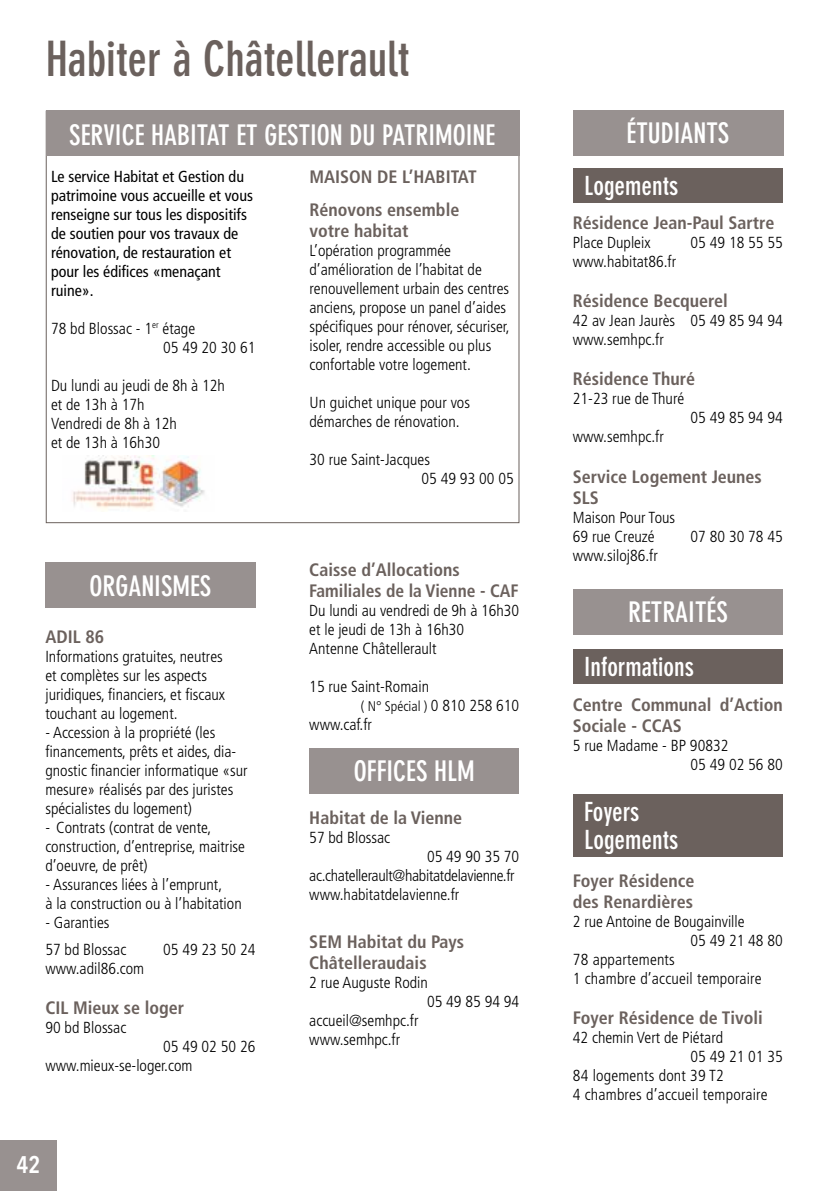
<style>
.page{position:relative;width:840px;height:1191px;background:#fff}
.page>*{position:absolute;margin:0;border:0;box-sizing:border-box;transform-origin:0 0}
.t1{font:700 condensed 48px "DIN Neuzeit Grotesk";color:#6b615d}
.t2{font:700 condensed 28px "DIN Neuzeit Grotesk";color:#fff}
.t3{font:700 condensed 26px/28px "DIN Neuzeit Grotesk";color:#fff}
.t4{font:600 24px "Avenir Next Condensed";color:#fff}
.t5{font:700 condensed 18px/21px "Frutiger";color:#6b615d}
.t6{font:300 condensed 16px/19px "Frutiger";color:#000}
.t7{font:condensed 16px/19px "Frutiger";color:#000}
.t8{font:300 condensed 16px/19px "Frutiger";letter-spacing:-.02em;color:#000}
.t9{font:300 condensed 14px "Frutiger";color:#000}
.s1{font-size:16px}
</style>
<div class="page">
<div style="left:0;top:1140px;width:57px;height:51px;background:#989190"></div>
<div style="left:46px;top:111px;width:473px;height:45px;background:#989190"></div>
<div style="left:45px;top:562px;width:210px;height:45px;background:#989190"></div>
<div style="left:573px;top:111px;width:209px;height:45px;background:#989190"></div>
<div style="left:572px;top:589px;width:210px;height:45px;background:#989190"></div>
<div style="left:309px;top:748px;width:210px;height:46px;background:#989190"></div>
<img style="left:73px;top:456px;width:132px;height:55px">
<div style="left:572px;top:168px;width:210px;height:34px;background:#6b615d"></div>
<div style="left:572px;top:649px;width:210px;height:34px;background:#6b615d"></div>
<div style="left:572px;top:794px;width:210px;height:63px;background:#6b615d"></div>
<h1 class="t1" style="left:46px;top:31px;width:365px">Habiter à Châtellerault</h1>
<h2 class="t2" style="left:69px;top:118px;width:206px">Service Habitat et GESTI</h2>
<h2 class="t2" style="left:317px;top:118px;width:159px">ON DU PATRIMOINE</h2>
<p class="t7" style="left:51px;top:167px;width:203px">Le service Habitat et Gestion du patrimoine vous accueille et vous renseigne sur tous les dispositifs de soutien pour vos travaux de rénovation, de restauration et pour les édifices «menaçant ruine».</p>
<p class="t6" style="left:163px;top:319px;width:94px;text-indent:-112px">78 bd Blossac - 1<sup>er</sup> étage<br>05 49 20 30 61</p>
<p class="t6" style="left:51px;top:376px;width:175px">Du lundi au jeudi de 8h à 12h et de 13h à 17h<br>Vendredi de 8h à 12h<br>et de 13h à 16h30</p>
<h2 class="t2" style="left:89px;top:569px;width:123px">Organismes</h2>
<p class="t5" style="left:45px;top:626px;width:60px">ADIL 86</p>
<p class="t6" style="left:45px;top:647px;width:181px">Informations gratuites, neutres et complètes sur les aspects juridiques, financiers, et fiscaux touchant au logement.</p>
<p class="t6" style="left:45px;top:723px;width:204px">- Accession à la propriété (les financements, prêts et aides, dia&shy;gnostic financier informatique «sur mesure» réalisés par des juristes spécialistes du logement)</p>
<p class="t6" style="left:45px;top:818px;width:201px">- Contrats (contrat de vente, construction, d’entreprise, maitrise d’oeuvre, de prêt)</p>
<p class="t6" style="left:45px;top:875px;width:198px">- Assurances liées à l’emprunt,<br>à la construction ou à l’habitation</p>
<p class="t6" style="left:45px;top:909px;width:82px;line-height:27px">- Garanties<br>57 bd Blossac</p>
<p class="t6" style="left:163px;top:940px;width:94px">05 49 23 50 24</p>
<p class="t6" style="left:45px;top:959px;width:100px">www.adil86.com</p>
<p class="t5" style="left:45px;top:997px;width:140px">CIL Mieux se loger</p>
<p class="t6" style="left:45px;top:1018px;width:82px">90 bd Blossac</p>
<p class="t6" style="left:45px;top:1037px;width:211px;text-indent:118px">05 49 02 50 26 www.mieux-se-loger.com</p>
<h3 class="t4" style="left:16px;top:1143px;width:25px">42</h3>
<p class="t5" style="left:309px;top:161px;width:169px;line-height:32.4px">MAISON DE L’HABITAT<br>Rénovons ensemble</p>
<p class="t5" style="left:309px;top:220px;width:100px">votre habitat</p>
<p class="t6" style="left:309px;top:241px;width:202px">L’opération programmée d’amélioration de l’habitat de renouvellement urbain des centres anciens, propose un panel d’aides spécifiques pour rénover, sécuriser, isoler, rendre accessible ou plus confortable votre logement.</p>
<p class="t6" style="left:309px;top:393px;width:162px">Un guichet unique pour vos démarches de rénovation.</p>
<p class="t6" style="left:421px;top:450px;width:94px;text-indent:-112px">30 rue Saint-Jacques<br>05 49 93 00 05</p>
<p class="t5" style="left:309px;top:559px;width:211px">Caisse d’Allocations<br>Familiales de la Vienne - CAF</p>
<p class="t6" style="left:309px;top:601px;width:211px">Du lundi au vendredi de 9h à 16h30 et le jeudi de 13h à 16h30<br>Antenne Châtellerault</p>
<p class="t6" style="left:309px;top:677px;width:121px">15 rue Saint-Romain</p>
<p class="t9" style="left:360px;top:698px;width:160px">( N° spécial ) <span class="s1">0 810 258 610</span></p>
<p class="t6" style="left:309px;top:715px;width:64px">www.caf.fr</p>
<h2 class="t2" style="left:353px;top:754px;width:122px">Offices HLM</h2>
<p class="t5" style="left:309px;top:807px;width:154px">Habitat de la Vienne</p>
<p class="t6" style="left:309px;top:828px;width:82px">57 bd Blossac</p>
<p class="t8" style="left:309px;top:847px;width:211px;text-indent:118px">05 49 90 35 70 ac.chatellerault@habitatdelavienne.fr www.habitatdelavienne.fr</p>
<p class="t5" style="left:309px;top:931px;width:156px">SEM Habitat du Pays<br>Châtelleraudais</p>
<p class="t6" style="left:309px;top:973px;width:120px">2 rue Auguste Rodin</p>
<p class="t6" style="left:427px;top:992px;width:94px">05 49 85 94 94</p>
<p class="t6" style="left:309px;top:1011px;width:111px">accueil@semhpc.fr</p>
<p class="t6" style="left:309px;top:1030px;width:92px">www.semhpc.fr</p>
<h2 class="t2" style="left:626px;top:117px;width:104px">Étudiants</h2>
<h3 class="t3" style="left:584px;top:172px;width:95px">Logements</h3>
<p class="t5" style="left:572px;top:212px;width:203px">Résidence Jean-Paul Sartre</p>
<p class="t6" style="left:572px;top:233px;width:79px">Place Dupleix</p>
<p class="t6" style="left:690px;top:233px;width:94px">05 49 18 55 55</p>
<p class="t6" style="left:572px;top:252px;width:105px">www.habitat86.fr</p>
<p class="t5" style="left:572px;top:290px;width:156px">Résidence Becquerel</p>
<p class="t6" style="left:572px;top:311px;width:211px">42 av Jean Jaurès 05 49 85 94 94 www.semhpc.fr</p>
<p class="t5" style="left:572px;top:368px;width:124px">Résidence Thuré</p>
<p class="t6" style="left:572px;top:389px;width:113px">21-23 rue de Thuré</p>
<p class="t6" style="left:690px;top:408px;width:94px">05 49 85 94 94</p>
<p class="t6" style="left:572px;top:427px;width:92px">www.semhpc.fr</p>
<p class="t5" style="left:572px;top:466px;width:190px">Service Logement Jeunes<br>SLS</p>
<p class="t6" style="left:572px;top:508px;width:104px">Maison Pour Tous<br>69 rue Creuzé</p>
<p class="t6" style="left:690px;top:527px;width:94px">07 80 30 78 45</p>
<p class="t6" style="left:572px;top:546px;width:86px">www.siloj86.fr</p>
<h2 class="t2" style="left:627px;top:596px;width:101px">Retraités</h2>
<h3 class="t3" style="left:584px;top:653px;width:111px">Informations</h3>
<p class="t5" style="left:572px;top:694px;width:211px">Centre Communal d’Action<br>Sociale - CCAS</p>
<p class="t6" style="left:690px;top:736px;width:94px;text-indent:-118px">5 rue Madame - BP 90832<br>05 49 02 56 80</p>
<h3 class="t3" style="left:584px;top:798px;width:95px">Foyers<br>Logements</h3>
<p class="t5" style="left:572px;top:870px;width:123px">Foyer Résidence des Renardières</p>
<p class="t6" style="left:572px;top:912px;width:173px">2 rue Antoine de Bougainville</p>
<p class="t6" style="left:690px;top:931px;width:94px">05 49 21 48 80</p>
<p class="t6" style="left:572px;top:950px;width:103px">78 appartements</p>
<p class="t6" style="left:572px;top:969px;width:190px">1 chambre d’accueil temporaire</p>
<p class="t5" style="left:572px;top:1007px;width:191px">Foyer Résidence de Tivoli</p>
<p class="t6" style="left:572px;top:1028px;width:152px">42 chemin Vert de Piétard</p>
<p class="t6" style="left:690px;top:1047px;width:94px">05 49 21 01 35</p>
<p class="t6" style="left:572px;top:1066px;width:152px">84 logements dont 39 T2</p>
<p class="t6" style="left:572px;top:1085px;width:196px">4 chambres d’accueil temporaire</p>
</div>
